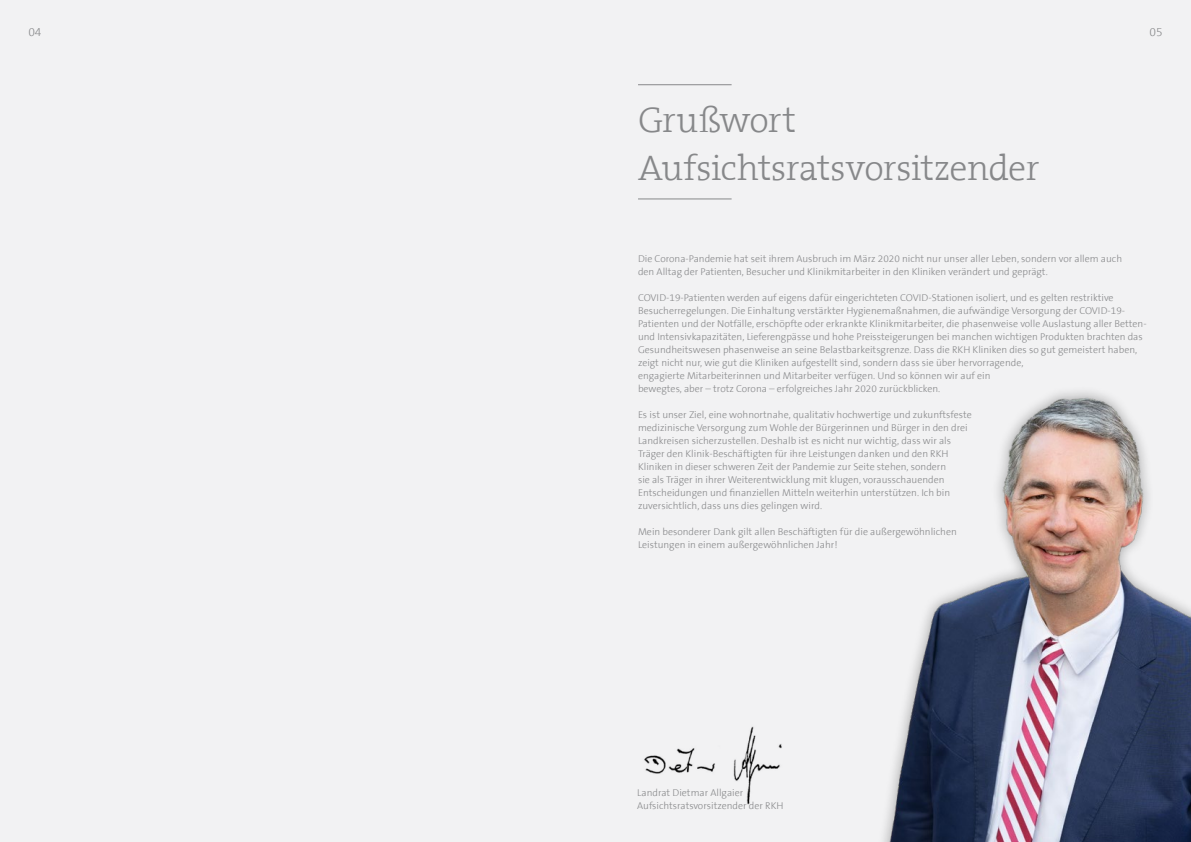
<style>
.page{position:relative;width:1191px;height:842px;background:#f2f2f3}
.page>*{position:absolute;margin:0;border:0;box-sizing:border-box;transform-origin:0 0}
.t1{font:300 36px/48px "The Serif B3";letter-spacing:-.015em;color:#87888a}
.t2{font:300 12px "The Sans B3";color:#87888a}
.t3{font:300 10px/13px "The Sans B3";color:#87888a}
</style>
<div class="page">
<hr style="left:638px;top:84px;width:93px;height:1px;background:#87888a">
<hr style="left:638px;top:198px;width:93px;height:1px;background:#87888a">
<img style="left:883px;top:391px;width:308px;height:451px">
<img style="left:644px;top:726px;width:138px;height:79px">
<p class="t2" style="left:28px;top:26px;width:15px">04</p>
<p class="t2" style="left:1149px;top:26px;width:15px">05</p>
<h1 class="t1" style="left:638px;top:97px;width:403px">Grußwort<br>Aufsichtsratsvorsitzender</h1>
<p class="t3" style="left:638px;top:253px;width:485px">Die Corona-Pandemie hat seit ihrem Ausbruch im März 2020 nicht nur unser aller Leben, sondern vor allem auch den Alltag der Patienten, Besucher und Klinikmitarbeiter in den Kliniken verändert und geprägt.</p>
<p class="t3" style="left:638px;top:292px;width:510px">COVID-19-Patienten werden auf eigens dafür eingerichteten COVID-Stationen isoliert, und es gelten restriktive Besucherregelungen. Die Einhaltung verstärkter Hygienemaßnahmen, die aufwändige Versorgung der COVID-19- Patienten und der Notfälle, erschöpfte oder erkrankte Klinikmitarbeiter, die phasenweise volle Auslastung aller Betten&shy;und Intensivkapazitäten, Lieferengpässe und hohe Preissteigerungen bei manchen wichtigen Produkten brachten das Gesundheitswesen phasenweise an seine Belastbarkeitsgrenze. Dass die RKH Kliniken dies so gut gemeistert haben, zeigt nicht nur, wie gut die Kliniken aufgestellt sind, sondern dass sie über hervorragende,<br>engagierte Mitarbeiterinnen und Mitarbeiter verfügen. Und so können wir auf ein<br>bewegtes, aber – trotz Corona – erfolgreiches Jahr 2020 zurückblicken.</p>
<p class="t3" style="left:638px;top:409px;width:335px">Es ist unser Ziel, eine wohnortnahe, qualitativ hochwertige und zukunftsfeste medizinische Versorgung zum Wohle der Bürgerinnen und Bürger in den drei Landkreisen sicherzustellen. Deshalb ist es nicht nur wichtig, dass wir als Träger den Klinik-Beschäftigten für ihre Leistungen danken und den RKH Kliniken in dieser schweren Zeit der Pandemie zur Seite stehen, sondern<br>sie als Träger in ihrer Weiterentwicklung mit klugen, vorausschauenden Entscheidungen und finanziellen Mitteln weiterhin unterstützen. Ich bin zuversichtlich, dass uns dies gelingen wird.</p>
<p class="t3" style="left:638px;top:526px;width:320px">Mein besonderer Dank gilt allen Beschäftigten für die außergewöhnlichen<br>Leistungen in einem außergewöhnlichen Jahr!</p>
<p class="t3" style="left:637px;top:786px;width:148px">Landrat Dietmar Allgaier<br>Aufsichtsratsvorsitzender der RKH</p>
</div>
